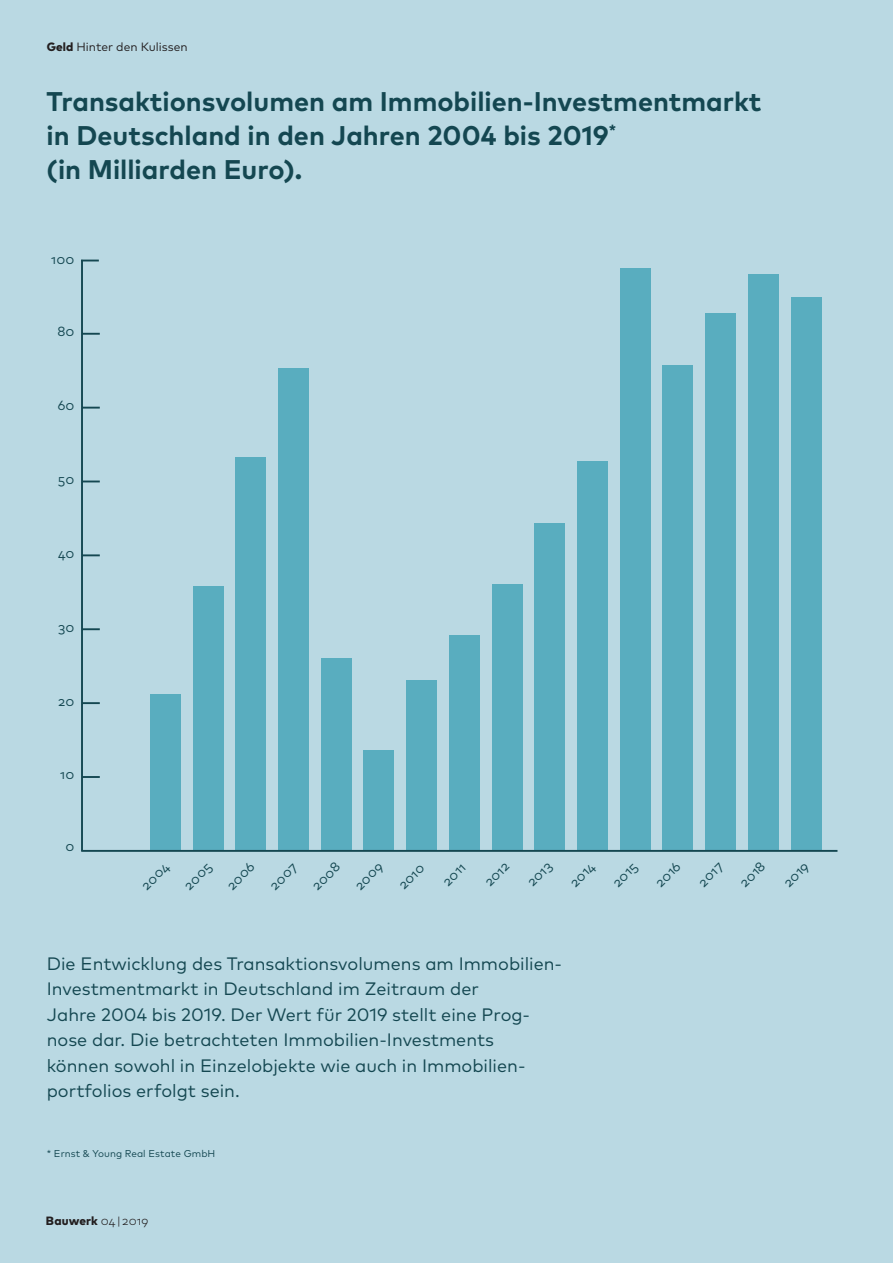
<style>
.page{position:relative;width:893px;height:1263px;background:#bad9e3}
.page>*{position:absolute;margin:0;border:0;box-sizing:border-box;transform-origin:0 0}
.t1{font:700 27px/34px "Mark Pro";color:#144751}
.t2{font:18px/25.5px "Mark Pro";color:#144751}
.t3{font:13.35px "Mark Pro";letter-spacing:.005em;color:#144751}
.t4{font:12px "Mark Pro";color:#231f20}
.t5{font:800 12px "Mark Pro";letter-spacing:.01em;color:#231f20}
.t6{font:9.9px "Mark Pro";letter-spacing:.005em;color:#144751}
.s1{font-weight:800}
.s2{font-weight:300}
</style>
<div class="page">
<hr style="left:81px;top:260px;width:2px;height:591px;background:#144751">
<svg style="left:83px;top:776px;width:17px;height:2px"></svg>
<svg style="left:83px;top:702px;width:17px;height:2px"></svg>
<svg style="left:83px;top:628px;width:17px;height:2px"></svg>
<svg style="left:83px;top:554px;width:17px;height:2px"></svg>
<svg style="left:83px;top:480px;width:17px;height:2px"></svg>
<svg style="left:83px;top:407px;width:17px;height:2px"></svg>
<svg style="left:83px;top:333px;width:17px;height:2px"></svg>
<div style="left:791px;top:297px;width:31px;height:553px;background:#59adbf"></div>
<div style="left:748px;top:275px;width:31px;height:575px;background:#59adbf"></div>
<div style="left:705px;top:313px;width:31px;height:537px;background:#59adbf"></div>
<div style="left:662px;top:366px;width:31px;height:484px;background:#59adbf"></div>
<div style="left:620px;top:268px;width:31px;height:582px;background:#59adbf"></div>
<div style="left:577px;top:461px;width:31px;height:389px;background:#59adbf"></div>
<div style="left:534px;top:524px;width:31px;height:326px;background:#59adbf"></div>
<div style="left:492px;top:584px;width:31px;height:266px;background:#59adbf"></div>
<div style="left:449px;top:635px;width:31px;height:215px;background:#59adbf"></div>
<div style="left:406px;top:680px;width:31px;height:170px;background:#59adbf"></div>
<div style="left:363px;top:750px;width:31px;height:100px;background:#59adbf"></div>
<div style="left:321px;top:658px;width:31px;height:192px;background:#59adbf"></div>
<div style="left:278px;top:369px;width:31px;height:481px;background:#59adbf"></div>
<div style="left:235px;top:458px;width:31px;height:392px;background:#59adbf"></div>
<div style="left:193px;top:586px;width:31px;height:264px;background:#59adbf"></div>
<div style="left:150px;top:694px;width:31px;height:156px;background:#59adbf"></div>
<svg style="left:83px;top:260px;width:16px;height:1px"></svg>
<hr style="left:81px;top:850px;width:756px;height:2px;background:#144751">
<p class="t4" style="left:47px;top:38px;width:142px"><span class="s1">Geld</span> Hinter den Kulissen</p>
<h1 class="t1" style="left:47px;top:82px;width:716px">Transaktionsvolumen am Immobilien-Investmentmarkt in Deutschland in den Jahren 2004 bis 2019<sup>*<br></sup>(in Milliarden Euro).</h1>
<p class="t3" style="left:51px;top:249px;width:25px">100</p>
<p class="t3" style="left:57px;top:322px;width:19px">80</p>
<p class="t3" style="left:58px;top:396px;width:18px">60</p>
<p class="t3" style="left:58px;top:469px;width:18px">50</p>
<p class="t3" style="left:58px;top:544px;width:18px">40</p>
<p class="t3" style="left:58px;top:617px;width:18px">30</p>
<p class="t3" style="left:58px;top:691px;width:18px">20</p>
<p class="t3" style="left:60px;top:764px;width:16px">10</p>
<p class="t3" style="left:65px;top:836px;width:10px">0</p>
<p class="t3" style="left:137px;top:880px;width:34px;rotate:-45deg">2004</p>
<p class="t3" style="left:179px;top:880px;width:34px;rotate:-45deg">2005</p>
<p class="t3" style="left:222px;top:880px;width:34px;rotate:-45deg">2006</p>
<p class="t3" style="left:265px;top:880px;width:34px;rotate:-45deg">2007</p>
<p class="t3" style="left:307px;top:881px;width:35px;rotate:-45deg">2008</p>
<p class="t3" style="left:350px;top:880px;width:34px;rotate:-45deg">2009</p>
<p class="t3" style="left:394px;top:879px;width:32px;rotate:-45deg">2010</p>
<p class="t3" style="left:438px;top:876px;width:28px;rotate:-45deg">2011</p>
<p class="t3" style="left:480px;top:877px;width:30px;rotate:-45deg">2012</p>
<p class="t3" style="left:522px;top:877px;width:30px;rotate:-45deg">2013</p>
<p class="t3" style="left:565px;top:877px;width:30px;rotate:-45deg">2014</p>
<p class="t3" style="left:608px;top:877px;width:30px;rotate:-45deg">2015</p>
<p class="t3" style="left:651px;top:877px;width:30px;rotate:-45deg">2016</p>
<p class="t3" style="left:693px;top:877px;width:30px;rotate:-45deg">2017</p>
<p class="t3" style="left:735px;top:877px;width:31px;rotate:-45deg">2018</p>
<p class="t3" style="left:779px;top:877px;width:30px;rotate:-45deg">2019</p>
<p class="t2" style="left:47px;top:949px;width:517px">Die Entwicklung des Transaktionsvolumens am Immobilien-Investmentmarkt in Deutschland im Zeitraum der<br>Jahre 2004 bis 2019. Der Wert für 2019 stellt eine Prog&shy;nose dar. Die betrachteten Immobilien-Investments<br>können sowohl in Einzelobjekte wie auch in Immobilien&shy;portfolios erfolgt sein.</p>
<p class="t6" style="left:47px;top:1146px;width:170px">* Ernst &amp; Young Real Estate GmbH</p>
<p class="t5" style="left:46px;top:1211px;width:104px">Bauwerk <span class="s2">04 | 2019</span></p>
</div>
